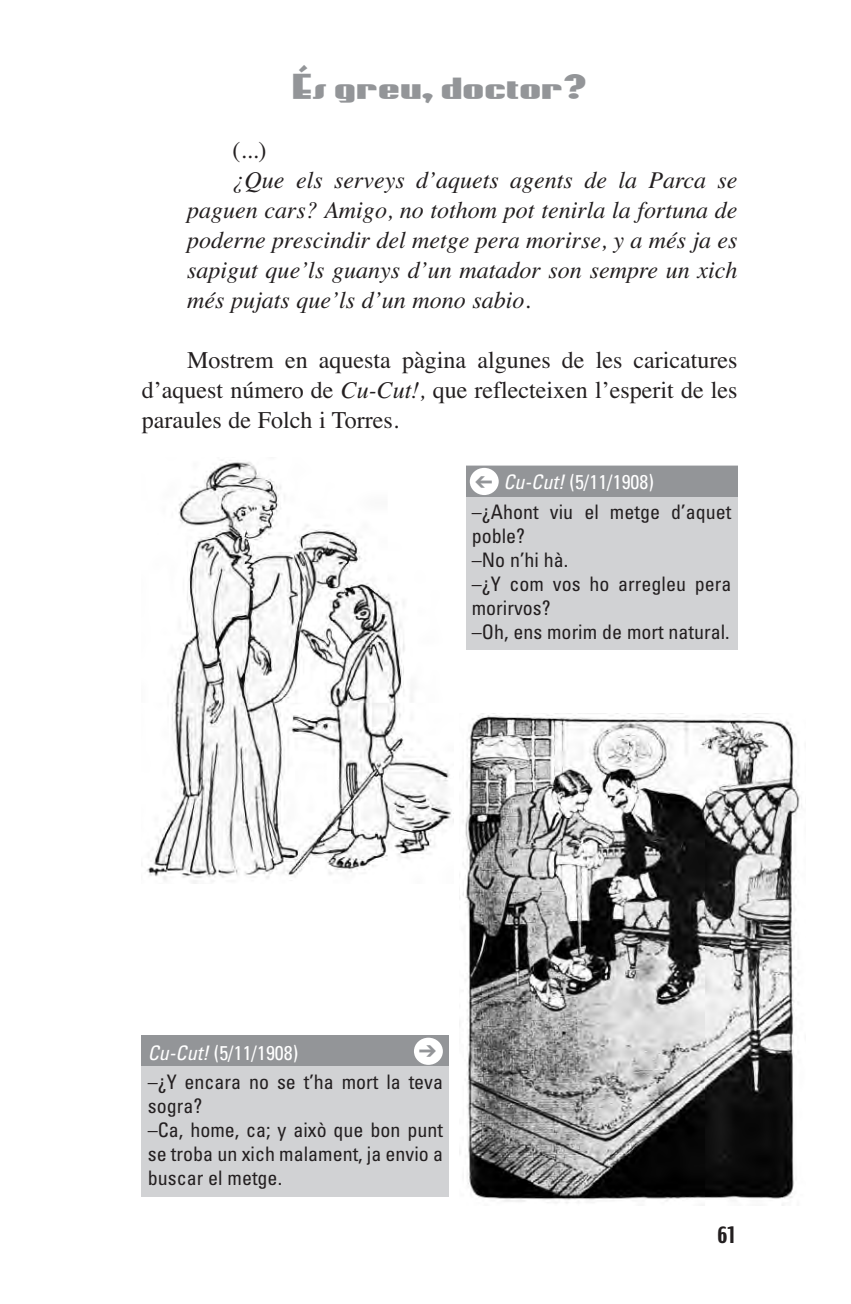
<style>
.page{position:relative;width:851px;height:1304px;background:#fff}
.page>*{position:absolute;margin:0;border:0;box-sizing:border-box;transform-origin:0 0}
.t1{font:36px "Coaster Poster";letter-spacing:.025em;color:#939598}
.t2{font:italic 24px/30px "Times";color:#231f20;text-align:justify}
.t3{font:24px/30px "Times";color:#231f20;text-align:justify}
.t4{font:condensed 20px/24px "Univers";color:#231f20}
.t5{font:condensed 20px "Univers";color:#fff}
.t6{font:20px "Techno";color:#231f20}
.s1{font-style:italic}
</style>
<div class="page">
<img style="left:146px;top:460px;width:308px;height:424px">
<img style="left:459px;top:715px;width:343px;height:491px">
<div style="left:466px;top:466px;width:271px;height:184px;background:#d1d2d4"></div>
<div style="left:142px;top:1035px;width:307px;height:161px;background:#d1d2d4"></div>
<div style="left:466px;top:466px;width:271px;height:31px;background:#939598"></div>
<div style="left:469px;top:468px;width:29px;height:27px;background:#fff;border-radius:50%"></div>
<div style="left:142px;top:1035px;width:307px;height:31px;background:#939598"></div>
<div style="left:414px;top:1038px;width:29px;height:27px;background:#fff;border-radius:50%"></div>
<h1 class="t1" style="left:292px;top:64px;width:295px">És greu, doctor?</h1>
<p class="t3" style="left:232px;top:135px;width:35px">(...)</p>
<p class="t2" style="left:187px;top:165px;width:552px;text-indent:45px">¿Que els serveys d’aquets agents de la Parca se paguen cars? Amigo, no tothom pot tenirla la fortuna de poderne prescindir del metge pera morirse, y a més ja es sapigut que’ls guanys d’un matador son sempre un xich més pujats que’ls d’un mono sabio.</p>
<p class="t3" style="left:142px;top:345px;width:597px;text-indent:45px">Mostrem en aquesta pàgina algunes de les caricatures d’aquest número de <span class="s1">Cu-Cut!,</span> que reflecteixen l’esperit de les paraules de Folch i Torres.</p>
<p class="t5" style="left:503px;top:474px;width:152px"><span class="s1">Cu-Cut!</span> (5/11/1908)</p>
<p class="t4" style="left:472px;top:502px;width:261px">–¿Ahont viu el metge d’aquet poble?<br>–No n’hi hà.<br>–¿Y com vos ho arregleu pera morirvos?<br>–Oh, ens morim de mort natural.</p>
<p class="t5" style="left:148px;top:1045px;width:152px"><span class="s1">Cu-Cut!</span> (5/11/1908)</p>
<p class="t4" style="left:148px;top:1071px;width:297px">–¿Y encara no se t’ha mort la teva sogra?<br>–Ca, home, ca; y això que bon punt se troba un xich malament, ja envio a buscar el metge.</p>
<p class="t6" style="left:717px;top:1225px;width:21px">61</p>
</div>
